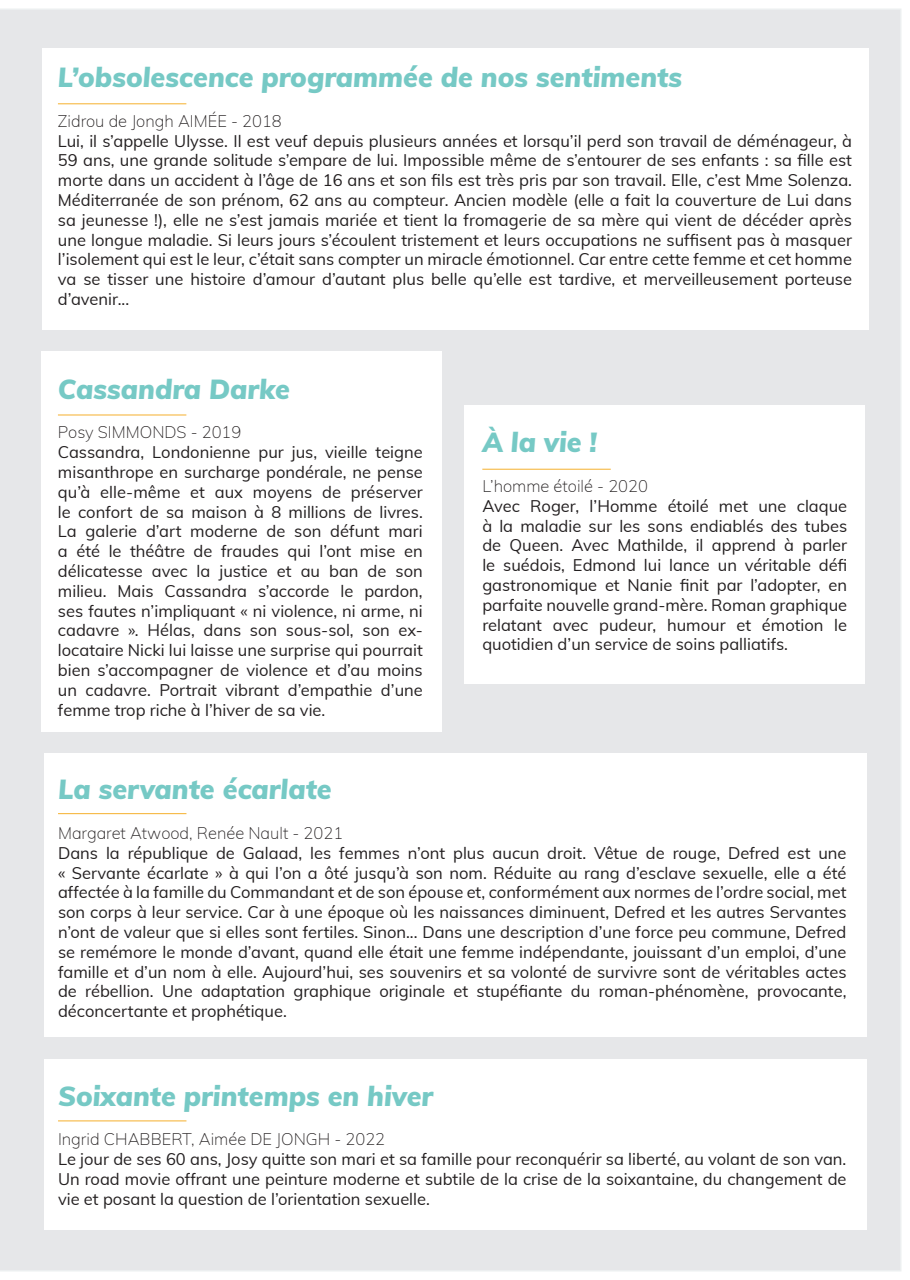
<style>
.page{position:relative;width:910px;height:1280px;background:#fff}
.page>*{position:absolute;margin:0;border:0;box-sizing:border-box;transform-origin:0 0}
.t1{font:italic 900 27px "Muli";color:#76c9c5}
.t2{font:16.5px/19.8px "Muli";color:#231f20;text-align:justify}
.t3{font:200 16.5px "Muli";color:#231f20}
</style>
<div class="page">
<div style="left:0;top:9px;width:901px;height:1262px;background:#e6e7e9"></div>
<div style="left:42px;top:48px;width:826px;height:282px;background:#fff"></div>
<div style="left:41px;top:351px;width:400px;height:381px;background:#fff"></div>
<div style="left:44px;top:753px;width:822px;height:283px;background:#fff"></div>
<div style="left:44px;top:1059px;width:822px;height:171px;background:#fff"></div>
<div style="left:464px;top:405px;width:400px;height:278px;background:#fff"></div>
<hr style="left:58px;top:103px;width:128px;height:1px;background:#f5b02d">
<hr style="left:58px;top:415px;width:128px;height:1px;background:#f5b02d">
<hr style="left:482px;top:469px;width:129px;height:1px;background:#f5b02d">
<hr style="left:58px;top:813px;width:128px;height:1px;background:#f5b02d">
<hr style="left:58px;top:1120px;width:128px;height:1px;background:#f5b02d">
<h1 class="t1" style="left:58px;top:58px;width:626px">L’obsolescence programmée de nos sentiments</h1>
<p class="t3" style="left:58px;top:109px;width:225px">Zidrou de Jongh AIMÉE - 2018</p>
<p class="t2" style="left:58px;top:130px;width:796px">Lui, il s’appelle Ulysse. Il est veuf depuis plusieurs années et lorsqu’il perd son travail de déménageur, à 59 ans, une grande solitude s’empare de lui. Impossible même de s’entourer de ses enfants : sa fille est morte dans un accident à l’âge de 16 ans et son fils est très pris par son travail. Elle, c’est Mme Solenza.<br>Méditerranée de son prénom, 62 ans au compteur. Ancien modèle (elle a fait la couverture de Lui dans sa jeunesse !), elle ne s’est jamais mariée et tient la fromagerie de sa mère qui vient de décéder après une longue maladie. Si leurs jours s’écoulent tristement et leurs occupations ne suffisent pas à masquer l’isolement qui est le leur, c’était sans compter un miracle émotionnel. Car entre cette femme et cet homme va se tisser une histoire d’amour d’autant plus belle qu’elle est tardive, et merveilleusement porteuse d’avenir...</p>
<h1 class="t1" style="left:58px;top:369px;width:234px">Cassandra Darke</h1>
<p class="t3" style="left:58px;top:420px;width:185px">Posy SIMMONDS - 2019</p>
<p class="t2" style="left:58px;top:441px;width:366px">Cassandra, Londonienne pur jus, vieille teigne misanthrope en surcharge pondérale, ne pense qu’à elle-même et aux moyens de préserver le confort de sa maison à 8 millions de livres.<br>La galerie d’art moderne de son défunt mari a été le théâtre de fraudes qui l’ont mise en délicatesse avec la justice et au ban de son milieu. Mais Cassandra s’accorde le pardon, ses fautes n’impliquant « ni violence, ni arme, ni cadavre ». Hélas, dans son sous-sol, son ex&shy;locataire Nicki lui laisse une surprise qui pourrait bien s’accompagner de violence et d’au moins un cadavre. Portrait vibrant d’empathie d’une femme trop riche à l’hiver de sa vie.</p>
<h1 class="t1" style="left:482px;top:423px;width:116px">À la vie !</h1>
<p class="t3" style="left:482px;top:474px;width:167px">L’homme étoilé - 2020</p>
<p class="t2" style="left:482px;top:495px;width:366px">Avec Roger, l’Homme étoilé met une claque à la maladie sur les sons endiablés des tubes de Queen. Avec Mathilde, il apprend à parler le suédois, Edmond lui lance un véritable défi gastronomique et Nanie finit par l’adopter, en parfaite nouvelle grand-mère. Roman graphique relatant avec pudeur, humour et émotion le quotidien d’un service de soins palliatifs.</p>
<h1 class="t1" style="left:58px;top:770px;width:275px">La servante écarlate</h1>
<p class="t3" style="left:58px;top:821px;width:287px">Margaret Atwood, Renée Nault - 2021</p>
<p class="t2" style="left:58px;top:842px;width:790px">Dans la république de Galaad, les femmes n’ont plus aucun droit. Vêtue de rouge, Defred est une « Servante écarlate » à qui l’on a ôté jusqu’à son nom. Réduite au rang d’esclave sexuelle, elle a été affectée à la famille du Commandant et de son épouse et, conformément aux normes de l’ordre social, met son corps à leur service. Car à une époque où les naissances diminuent, Defred et les autres Servantes n’ont de valeur que si elles sont fertiles. Sinon... Dans une description d’une force peu commune, Defred se remémore le monde d’avant, quand elle était une femme indépendante, jouissant d’un emploi, d’une famille et d’un nom à elle. Aujourd’hui, ses souvenirs et sa volonté de survivre sont de véritables actes de rébellion. Une adaptation graphique originale et stupéfiante du roman-phénomène, provocante, déconcertante et prophétique.</p>
<h1 class="t1" style="left:58px;top:1076px;width:377px">Soixante printemps en hiver</h1>
<p class="t3" style="left:58px;top:1127px;width:329px">Ingrid CHABBERT, Aimée DE JONGH - 2022</p>
<p class="t2" style="left:58px;top:1148px;width:790px">Le jour de ses 60 ans, Josy quitte son mari et sa famille pour reconquérir sa liberté, au volant de son van.<br>Un road movie offrant une peinture moderne et subtile de la crise de la soixantaine, du changement de vie et posant la question de l’orientation sexuelle.</p>
</div>
